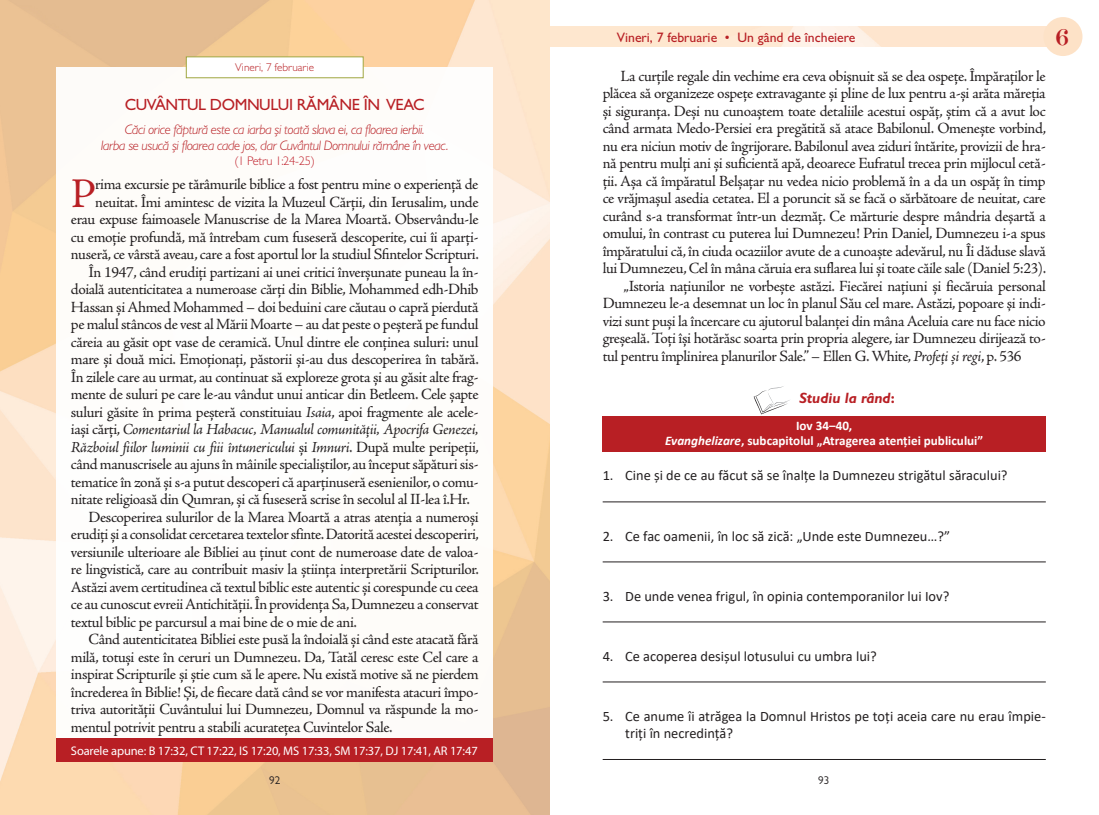
<style>
.page{position:relative;width:1099px;height:815px;background:#fff}
.page>*{position:absolute;margin:0;border:0;box-sizing:border-box;transform-origin:0 0}
.t1{font:42.38px "Adobe Jenson Pro";color:#b81f24}
.t2{font:22.5px "Didona C";color:#b81f24}
.t3{font:500 16.25px "Gill Sans MT Pro";letter-spacing:-.025em;color:#b81f24}
.t4{font:15.62px "Adobe Jenson Pro";letter-spacing:-.03em;color:#231f20}
.t5{font:italic 15.62px "Adobe Jenson Pro";letter-spacing:-.03em;color:#231f20}
.t6{font:italic 700 15px "Gill Sans MT Pro";color:#b81f24}
.t7{font:14.38px/17.5px "Calibri";color:#231f20}
.t8{font:italic 300 13.75px/16.2px "Gill Sans MT Pro";letter-spacing:-.025em;color:#b81f24;text-align:center}
.t9{font:500 13.75px "Gill Sans MT Pro";color:#b81f24}
.t10{font:700 13.12px/15.8px "Calibri";color:#fff;text-align:center}
.t11{font:12.5px "Myriad Pro";letter-spacing:-.01em;color:#fff}
.t12{font:300 12.5px "Gill Sans MT Pro";letter-spacing:-.02em;color:#c22732}
.t13{font:300 11.25px "Gill Sans MT Pro";color:#b81f24}
.t14{font:11.25px "Gill Sans MT Pro";color:#231f20}
.s1{font-style:italic}
.s2{font-style:normal}
</style>
<div class="page">
<div style="left:1043px;top:17px;width:39px;height:39px;background:#fde2c7;border-radius:50%"></div>
<img style="left:0;top:0;width:549px;height:815px">
<div style="left:57px;top:67px;width:436px;height:695px;background:#fff"></div>
<div style="left:186px;top:57px;width:177px;height:21px;background:#fff;border:1px solid #a0a741"></div>
<div style="left:57px;top:739px;width:436px;height:23px;background:#b81f24"></div>
<div style="left:602px;top:416px;width:443px;height:36px;background:#b81f24"></div>
<hr style="left:602px;top:502px;width:443px;height:1px;background:#231f20">
<hr style="left:602px;top:562px;width:443px;height:1px;background:#231f20">
<hr style="left:602px;top:622px;width:443px;height:1px;background:#231f20">
<hr style="left:602px;top:682px;width:443px;height:1px;background:#231f20">
<hr style="left:602px;top:759px;width:443px;height:1px;background:#231f20">
<svg style="left:753px;top:386px;width:37px;height:28px"></svg>
<p class="t13" style="left:235px;top:61px;width:80px">Vineri, 7 februarie</p>
<p class="t3" style="left:125px;top:95px;width:301px">CUVÂNTUL DOMNULUI RĂMÂNE ÎN VEAC</p>
<p class="t8" style="left:101px;top:121px;width:349px">Căci orice făptură este ca iarba și toată slava ei, ca floarea ierbii.<br>Iarba se usucă și floarea cade jos, dar Cuvântul Domnului rămâne în veac.</p>
<p class="t12" style="left:234px;top:153px;width:82px">(1 Petru 1:24-25)</p>
<h1 class="t1" style="left:71px;top:170px;width:27px">P</h1>
<p class="t4" style="left:95px;top:176px;width:385px">rima excursie pe tărâmurile biblice a fost pentru mine o experiență de</p>
<p class="t4" style="left:95px;top:193px;width:385px">neuitat. Îmi amintesc de vizita la Muzeul Cărții, din Ierusalim, unde</p>
<p class="t4" style="left:71px;top:211px;width:409px">erau expuse faimoasele Manuscrise de la Marea Moartă. Observându-le</p>
<p class="t4" style="left:71px;top:228px;width:409px">cu emoție profundă, mă întrebam cum fuseseră descoperite, cui îi aparți-</p>
<p class="t4" style="left:71px;top:246px;width:409px">nuseră, ce vârstă aveau, care a fost aportul lor la studiul Sfintelor Scripturi.</p>
<p class="t4" style="left:89px;top:263px;width:391px">În 1947, când erudiți partizani ai unei critici înverșunate puneau la în-</p>
<p class="t4" style="left:71px;top:281px;width:409px">doială autenticitatea a numeroase cărți din Biblie, Mohammed edh-Dhib</p>
<p class="t4" style="left:71px;top:298px;width:409px">Hassan și Ahmed Mohammed – doi beduini care căutau o capră pierdută</p>
<p class="t4" style="left:71px;top:316px;width:409px">pe malul stâncos de vest al Mării Moarte – au dat peste o peșteră pe fundul</p>
<p class="t4" style="left:71px;top:333px;width:409px">căreia au găsit opt vase de ceramică. Unul dintre ele conținea suluri: unul</p>
<p class="t4" style="left:71px;top:351px;width:409px">mare și două mici. Emoționați, păstorii și-au dus descoperirea în tabără.</p>
<p class="t4" style="left:71px;top:368px;width:409px">În zilele care au urmat, au continuat să exploreze grota și au găsit alte frag-</p>
<p class="t4" style="left:71px;top:386px;width:409px">mente de suluri pe care le-au vândut unui anticar din Betleem. Cele șapte</p>
<p class="t4" style="left:71px;top:403px;width:409px">suluri găsite în prima peșteră constituiau <span class="s1">Isaia</span>, apoi fragmente ale acele-</p>
<p class="t5" style="left:71px;top:421px;width:409px"><span class="s2">iași cărți,</span> Comentariul la Habacuc, Manualul comunității, Apocrifa Genezei,</p>
<p class="t5" style="left:71px;top:438px;width:409px">Războiul fiilor luminii cu fiii întunericului <span class="s2">și</span> Imnuri<span class="s2">. După multe peripeții,</span></p>
<p class="t4" style="left:71px;top:456px;width:409px">când manuscrisele au ajuns în mâinile specialiștilor, au început săpături sis-</p>
<p class="t4" style="left:71px;top:473px;width:409px">tematice în zonă și s-a putut descoperi că aparținuseră esenienilor, o comu-</p>
<p class="t4" style="left:71px;top:491px;width:400px">nitate religioasă din Qumran, și că fuseseră scrise în secolul al II-lea î.Hr.</p>
<p class="t4" style="left:89px;top:508px;width:391px">Descoperirea sulurilor de la Marea Moartă a atras atenția a numeroși</p>
<p class="t4" style="left:71px;top:526px;width:409px">erudiți și a consolidat cercetarea textelor sfinte. Datorită acestei descoperiri,</p>
<p class="t4" style="left:71px;top:543px;width:409px">versiunile ulterioare ale Bibliei au ținut cont de numeroase date de valoa-</p>
<p class="t4" style="left:71px;top:561px;width:409px">re lingvistică, care au contribuit masiv la știința interpretării Scripturilor.</p>
<p class="t4" style="left:71px;top:578px;width:409px">Astăzi avem certitudinea că textul biblic este autentic și corespunde cu ceea</p>
<p class="t4" style="left:71px;top:596px;width:409px">ce au cunoscut evreii Antichității. În providența Sa, Dumnezeu a conservat</p>
<p class="t4" style="left:71px;top:613px;width:287px">textul biblic pe parcursul a mai bine de o mie de ani.</p>
<p class="t4" style="left:89px;top:631px;width:391px">Când autenticitatea Bibliei este pusă la îndoială și când este atacată fără</p>
<p class="t4" style="left:71px;top:648px;width:409px">milă, totuși este în ceruri un Dumnezeu. Da, Tatăl ceresc este Cel care a</p>
<p class="t4" style="left:71px;top:666px;width:409px">inspirat Scripturile și știe cum să le apere. Nu există motive să ne pierdem</p>
<p class="t4" style="left:71px;top:683px;width:409px">încrederea în Biblie! Și, de fiecare dată când se vor manifesta atacuri împo-</p>
<p class="t4" style="left:71px;top:701px;width:409px">triva autorității Cuvântului lui Dumnezeu, Domnul va răspunde la mo-</p>
<p class="t4" style="left:71px;top:718px;width:323px">mentul potrivit pentru a stabili acuratețea Cuvintelor Sale.</p>
<p class="t11" style="left:71px;top:743px;width:408px">Soarele apune: B 17:32, CT 17:22, IS 17:20, MS 17:33, SM 17:37, DJ 17:41, AR 17:47</p>
<p class="t9" style="left:617px;top:29px;width:240px">Vineri, 7 februarie • Un gând de încheiere</p>
<p class="t4" style="left:620px;top:67px;width:427px">La curțile regale din vechime era ceva obișnuit să se dea ospețe. Împăraților le</p>
<p class="t4" style="left:602px;top:85px;width:444px">plăcea să organizeze ospețe extravagante și pline de lux pentru a-și arăta măreția</p>
<p class="t4" style="left:602px;top:102px;width:444px">și siguranţa. Deși nu cunoaștem toate detaliile acestui ospăț, știm că a avut loc</p>
<p class="t4" style="left:602px;top:120px;width:445px">când armata Medo-Persiei era pregătită să atace Babilonul. Omenește vorbind,</p>
<p class="t4" style="left:602px;top:137px;width:444px">nu era niciun motiv de îngrijorare. Babilonul avea ziduri întărite, provizii de hra-</p>
<p class="t4" style="left:602px;top:155px;width:444px">nă pentru mulți ani și suficientă apă, deoarece Eufratul trecea prin mijlocul cetă-</p>
<p class="t4" style="left:602px;top:172px;width:444px">ții. Așa că împăratul Belșațar nu vedea nicio problemă în a da un ospăț în timp</p>
<p class="t4" style="left:602px;top:190px;width:444px">ce vrăjmașul asedia cetatea. El a poruncit să se facă o sărbătoare de neuitat, care</p>
<p class="t4" style="left:602px;top:207px;width:444px">curând s-a transformat într-un dezmăț. Ce mărturie despre mândria deşartă a</p>
<p class="t4" style="left:602px;top:225px;width:444px">omului, în contrast cu puterea lui Dumnezeu! Prin Daniel, Dumnezeu i-a spus</p>
<p class="t4" style="left:602px;top:242px;width:444px">împăratului că, în ciuda ocaziilor avute de a cunoaște adevărul, nu Îi dăduse slavă</p>
<p class="t4" style="left:602px;top:260px;width:445px">lui Dumnezeu, Cel în mâna căruia era suflarea lui și toate căile sale (Daniel 5:23).</p>
<p class="t4" style="left:624px;top:277px;width:423px">„Istoria națiunilor ne vorbește astăzi. Fiecărei națiuni și fiecăruia personal</p>
<p class="t4" style="left:602px;top:295px;width:444px">Dumnezeu le-a desemnat un loc în planul Său cel mare. Astăzi, popoare şi indi-</p>
<p class="t4" style="left:602px;top:312px;width:444px">vizi sunt puși la încercare cu ajutorul balanței din mâna Aceluia care nu face nicio</p>
<p class="t4" style="left:602px;top:330px;width:444px">greșeală. Toți își hotărăsc soarta prin propria alegere, iar Dumnezeu dirijează to-</p>
<p class="t4" style="left:602px;top:347px;width:420px">tul pentru împlinirea planurilor Sale.” – Ellen G. White, <span class="s1">Profeți și regi</span>, p. 536</p>
<p class="t6" style="left:799px;top:389px;width:97px">Studiu la rând<span class="s2">:</span></p>
<p class="t10" style="left:665px;top:417px;width:320px">Iov 34–40,<br><span class="s1">Evanghelizare</span>, subcapitolul „Atragerea atenției publicului”</p>
<p class="t7" style="left:602px;top:467px;width:406px">1. Cine și de ce au făcut să se înalțe la Dumnezeu strigătul săracului?</p>
<p class="t7" style="left:602px;top:527px;width:349px">2. Ce fac oamenii, în loc să zică: „Unde este Dumnezeu…?”</p>
<p class="t7" style="left:602px;top:587px;width:348px">3. De unde venea frigul, în opinia contemporanilor lui Iov?</p>
<p class="t7" style="left:602px;top:647px;width:276px">4. Ce acoperea desișul lotusului cu umbra lui?</p>
<p class="t7" style="left:625px;top:707px;width:422px;text-indent:-22px">5. Ce anume îi atrăgea la Domnul Hristos pe toți aceia care nu erau împie&shy;triți în necredință?</p>
<p class="t14" style="left:269px;top:773px;width:13px">92</p>
<p class="t14" style="left:818px;top:773px;width:13px">93</p>
<h2 class="t2" style="left:1055px;top:24px;width:15px">6</h2>
</div>
